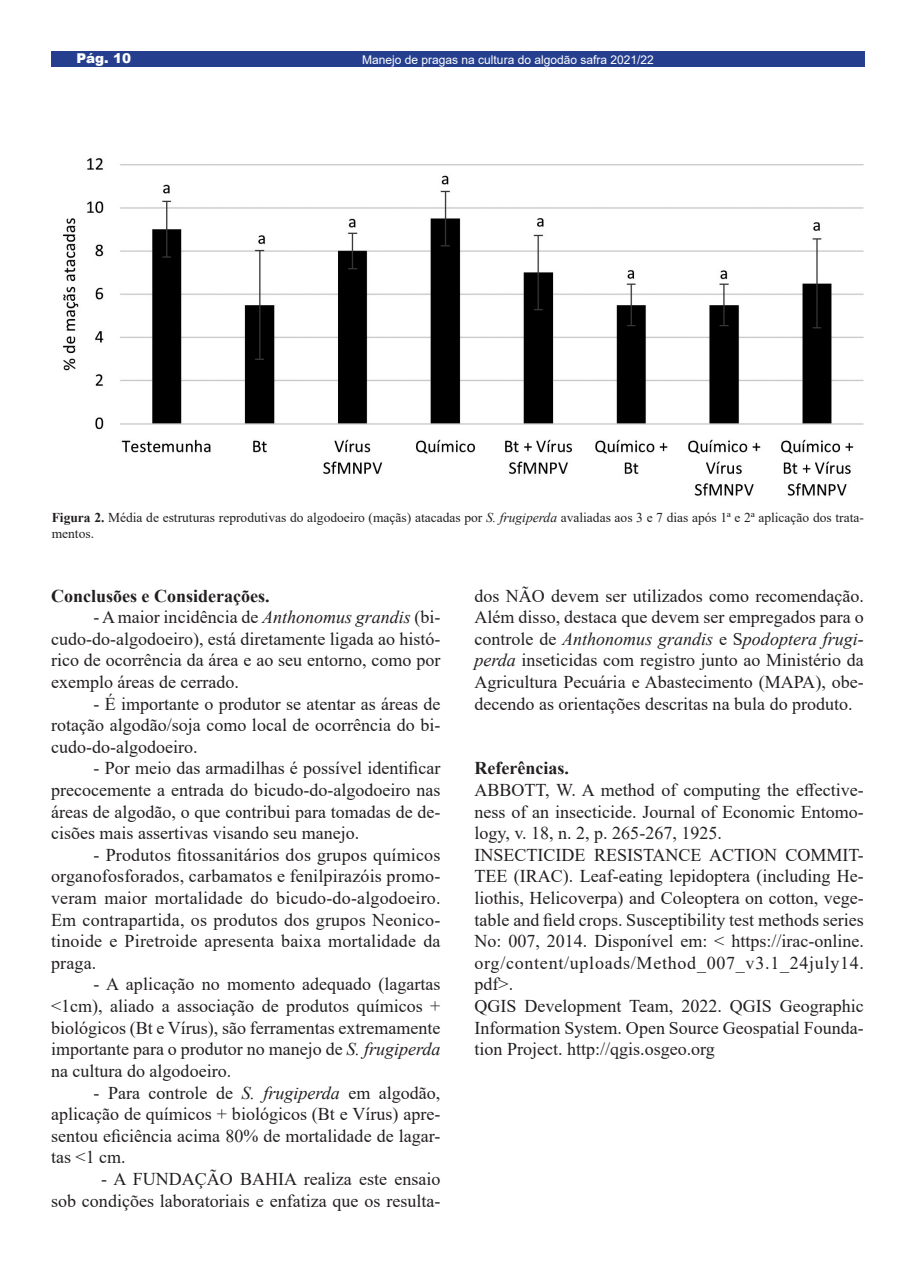
<style>
.page{position:relative;width:915px;height:1276px;background:#fff}
.page>*{position:absolute;margin:0;border:0;box-sizing:border-box;transform-origin:0 0}
.t1{font:18px/21.6px "Times New Roman";color:#231f20;text-align:justify}
.t2{font:700 18px "Times New Roman";color:#231f20}
.t3{font:13.5px/16.2px "Times New Roman";color:#231f20}
.t4{font:900 13.5px "Arial";color:#fff}
.t5{font:12px "Arial";color:#fff}
.s1{font-weight:700}
.s2{font-style:italic}
</style>
<div class="page">
<div style="left:51px;top:51px;width:813px;height:16px;background:#253f8e"></div>
<img style="left:63px;top:158px;width:801px;height:338px">
<p class="t4" style="left:76px;top:48px;width:56px">Pág. 10</p>
<p class="t5" style="left:362px;top:52px;width:293px">Manejo de pragas na cultura do algodão safra 2021/22</p>
<p class="t3" style="left:52px;top:509px;width:813px"><span class="s1">Figura 2.</span> Média de estruturas reprodutivas do algodoeiro (maçãs) atacadas por <span class="s2">S. frugiperda</span> avaliadas aos 3 e 7 dias após 1ª e 2ª aplicação dos trata&shy;mentos.</p>
<p class="t2" style="left:51px;top:582px;width:220px">Conclusões e Considerações.</p>
<p class="t1" style="left:51px;top:606px;width:391px;text-indent:43px">- A maior incidência de <span class="s2">Anthonomus grandis</span> (bi&shy;cudo-do-algodoeiro), está diretamente ligada ao histó&shy;rico de ocorrência da área e ao seu entorno, como por exemplo áreas de cerrado.</p>
<p class="t1" style="left:51px;top:692px;width:391px;text-indent:43px">- É importante o produtor se atentar as áreas de rotação algodão/soja como local de ocorrência do bi&shy;cudo-do-algodoeiro.</p>
<p class="t1" style="left:51px;top:757px;width:391px;text-indent:43px">- Por meio das armadilhas é possível identificar precocemente a entrada do bicudo-do-algodoeiro nas áreas de algodão, o que contribui para tomadas de de&shy;cisões mais assertivas visando seu manejo.</p>
<p class="t1" style="left:51px;top:843px;width:391px;text-indent:43px">- Produtos fitossanitários dos grupos químicos organofosforados, carbamatos e fenilpirazóis promo&shy;veram maior mortalidade do bicudo-do-algodoeiro.<br>Em contrapartida, os produtos dos grupos Neonico&shy;tinoide e Piretroide apresenta baixa mortalidade da praga.</p>
<p class="t1" style="left:51px;top:973px;width:391px;text-indent:43px">- A aplicação no momento adequado (lagartas &lt;1cm), aliado a associação de produtos químicos + biológicos (Bt e Vírus), são ferramentas extremamente importante para o produtor no manejo de <span class="s2">S. frugiperda </span>na cultura do algodoeiro.</p>
<p class="t1" style="left:51px;top:1081px;width:391px;text-indent:43px">- Para controle de <span class="s2">S. frugiperda</span> em algodão, aplicação de químicos + biológicos (Bt e Vírus) apre&shy;sentou eficiência acima 80% de mortalidade de lagar&shy;tas &lt;1 cm.</p>
<p class="t1" style="left:51px;top:1167px;width:391px;text-align:right">- A FUNDAÇÃO BAHIA realiza este ensaio<br>sob condições laboratoriais e enfatiza que os resulta-</p>
<p class="t1" style="left:474px;top:584px;width:391px">dos NÃO devem ser utilizados como recomendação.<br>Além disso, destaca que devem ser empregados para o controle de <span class="s2">Anthonomus grandis</span> e S<span class="s2">podoptera frugi&shy;perda</span> inseticidas com registro junto ao Ministério da Agricultura Pecuária e Abastecimento (MAPA), obe&shy;decendo as orientações descritas na bula do produto.</p>
<p class="t2" style="left:474px;top:755px;width:96px">Referências.</p>
<p class="t1" style="left:474px;top:778px;width:391px">ABBOTT, W. A method of computing the effective&shy;ness of an insecticide. Journal of Economic Entomo&shy;logy, v. 18, n. 2, p. 265-267, 1925.</p>
<p class="t1" style="left:474px;top:843px;width:391px">INSECTICIDE RESISTANCE ACTION COMMIT-TEE (IRAC). Leaf-eating lepidoptera (including He&shy;liothis, Helicoverpa) and Coleoptera on cotton, vege&shy;table and field crops. Susceptibility test methods series No: 007, 2014. Disponível em: &lt; https://irac-online. org/content/uploads/Method_007_v3.1_24july14. pdf&gt;.</p>
<p class="t1" style="left:474px;top:994px;width:391px">QGIS Development Team, 2022. QGIS Geographic Information System. Open Source Geospatial Founda&shy;tion Project. http://qgis.osgeo.org</p>
</div>
